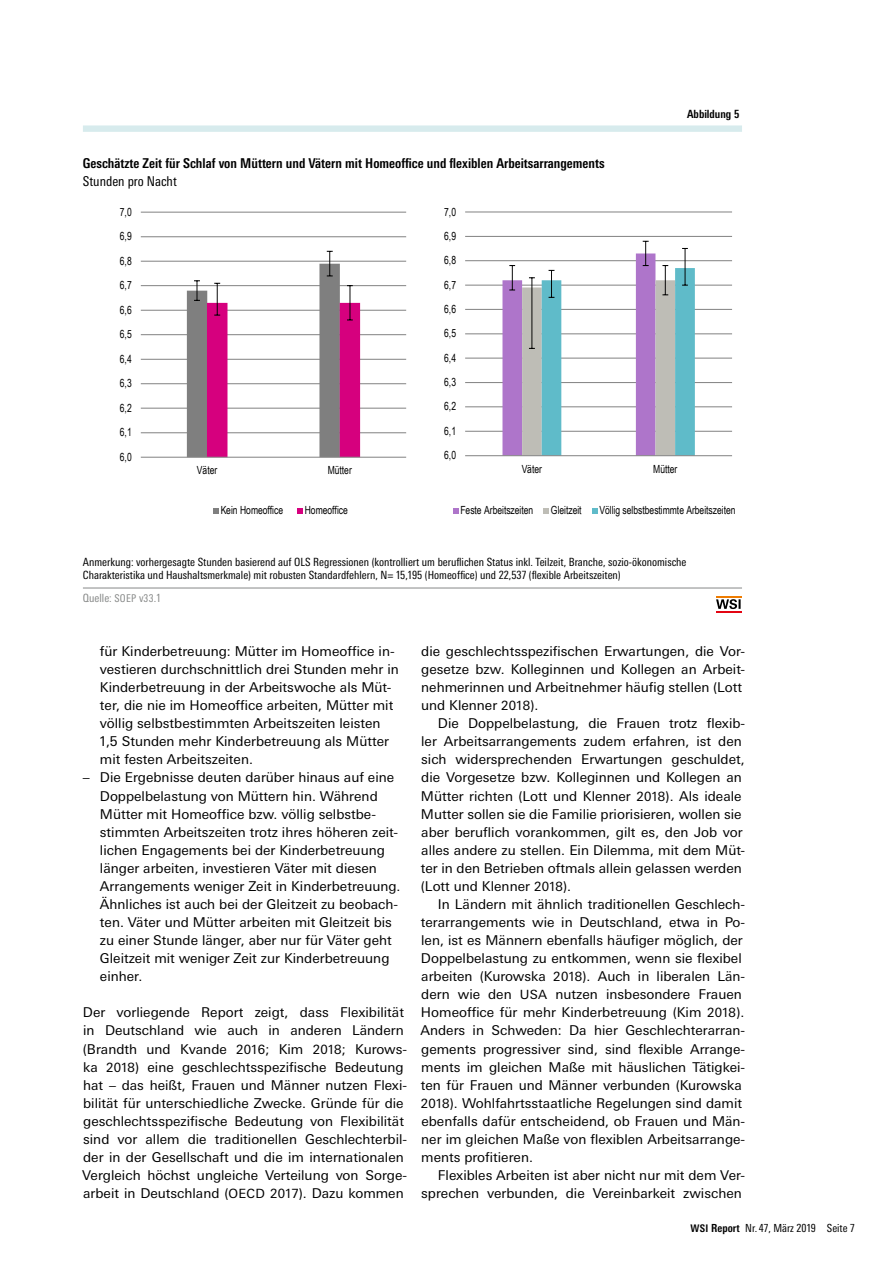
<style>
.page{position:relative;width:893px;height:1263px;background:#fff}
.page>*{position:absolute;margin:0;border:0;box-sizing:border-box;transform-origin:0 0}
.Grundtext{font:13.5px/18px "Univers Next Pro";color:#000}
.Nach_Listung{font:13.5px/18px "Univers Next Pro";color:#000}
.Haupttitel___A{font:700 condensed 13.5px "Univers Next Pro";color:#000}
.Untertitel___AT{font:condensed 13.5px "Univers Next Pro";color:#000}
.t1{font:11.25px "Arial Narrow";letter-spacing:-.005em;color:#000;scale:.93 1}
.Verweis_1___AT{font:condensed 11.25px "Univers Next Pro";color:#000}
.Verweis_folg____AT{font:condensed 11.25px "Univers Next Pro";color:#000}
.Quellangabe_mit_Li{font:condensed 11.25px "Univers Next Pro";color:#878988}
.t2{font:700 condensed 11.25px "Univers Next Pro";color:#000}
.t3{font:condensed 11.1px "Univers Next Pro";color:#000}
.s1{font-size:10.65px}
.s2{font-size:12.75px}
.s3{font-weight:700;font-size:10.5px}
.s4{font-weight:700}
</style>
<div class="page">
<div style="left:83px;top:125px;width:659px;height:7px;background:#d7ebed"></div>
<hr style="left:83px;top:588px;width:659px;height:1px;background:#878988">
<hr style="left:141px;top:432px;width:265px;height:1px;background:#868686">
<hr style="left:141px;top:408px;width:265px;height:1px;background:#868686">
<hr style="left:141px;top:383px;width:265px;height:1px;background:#868686">
<hr style="left:141px;top:359px;width:265px;height:1px;background:#868686">
<hr style="left:141px;top:334px;width:265px;height:1px;background:#868686">
<hr style="left:141px;top:310px;width:265px;height:1px;background:#868686">
<hr style="left:141px;top:285px;width:265px;height:1px;background:#868686">
<hr style="left:141px;top:261px;width:265px;height:1px;background:#868686">
<hr style="left:141px;top:236px;width:265px;height:1px;background:#868686">
<hr style="left:141px;top:212px;width:265px;height:1px;background:#868686">
<svg style="left:187px;top:251px;width:173px;height:206px"></svg>
<hr style="left:141px;top:457px;width:265px;height:1px;background:#868686">
<svg style="left:213px;top:508px;width:5px;height:6px"></svg>
<svg style="left:297px;top:508px;width:6px;height:6px"></svg>
<hr style="left:465px;top:431px;width:267px;height:1px;background:#868686">
<hr style="left:465px;top:406px;width:267px;height:1px;background:#868686">
<hr style="left:465px;top:382px;width:267px;height:1px;background:#868686">
<hr style="left:465px;top:358px;width:267px;height:1px;background:#868686">
<hr style="left:465px;top:333px;width:267px;height:1px;background:#868686">
<hr style="left:465px;top:309px;width:267px;height:1px;background:#868686">
<hr style="left:465px;top:285px;width:267px;height:1px;background:#868686">
<hr style="left:465px;top:260px;width:267px;height:1px;background:#868686">
<hr style="left:465px;top:236px;width:267px;height:1px;background:#868686">
<hr style="left:465px;top:211px;width:267px;height:1px;background:#868686">
<svg style="left:502px;top:241px;width:193px;height:214px"></svg>
<hr style="left:465px;top:455px;width:267px;height:1px;background:#868686">
<svg style="left:453px;top:508px;width:5px;height:6px"></svg>
<svg style="left:544px;top:508px;width:5px;height:6px"></svg>
<svg style="left:592px;top:508px;width:5px;height:6px"></svg>
<svg style="left:716px;top:596px;width:26px;height:17px"></svg>
<svg style="left:716px;top:596px;width:25px;height:16px"></svg>
<p class="Haupttitel___A" style="left:83px;top:155px;width:523px">Geschätzte Zeit für Schlaf von Müttern und Vätern mit Homeoffice und flexiblen Arbeitsarrangements</p>
<p class="Untertitel___AT" style="left:83px;top:173px;width:95px">Stunden pro Nacht</p>
<p class="t1" style="left:120px;top:203px;width:14px">7,0</p>
<p class="t1" style="left:444px;top:203px;width:14px">7,0</p>
<p class="t1" style="left:120px;top:228px;width:14px">6,9</p>
<p class="t1" style="left:444px;top:228px;width:14px">6,9</p>
<p class="t1" style="left:120px;top:252px;width:14px">6,8</p>
<p class="t1" style="left:444px;top:252px;width:14px">6,8</p>
<p class="t1" style="left:120px;top:277px;width:14px">6,7</p>
<p class="t1" style="left:444px;top:276px;width:14px">6,7</p>
<p class="t1" style="left:120px;top:301px;width:14px">6,6</p>
<p class="t1" style="left:444px;top:301px;width:14px">6,6</p>
<p class="t1" style="left:120px;top:326px;width:14px">6,5</p>
<p class="t1" style="left:444px;top:325px;width:14px">6,5</p>
<p class="t1" style="left:120px;top:350px;width:14px">6,4</p>
<p class="t1" style="left:444px;top:349px;width:14px">6,4</p>
<p class="t1" style="left:120px;top:375px;width:14px">6,3</p>
<p class="t1" style="left:444px;top:374px;width:14px">6,3</p>
<p class="t1" style="left:120px;top:399px;width:14px">6,2</p>
<p class="t1" style="left:444px;top:398px;width:14px">6,2</p>
<p class="t1" style="left:120px;top:424px;width:14px">6,1</p>
<p class="t1" style="left:444px;top:423px;width:14px">6,1</p>
<p class="t1" style="left:120px;top:448px;width:14px">6,0</p>
<p class="t1" style="left:444px;top:447px;width:14px">6,0</p>
<p class="t2" style="left:687px;top:108px;width:54px">Abbildung 5</p>
<p class="t1" style="left:197px;top:462px;width:23px">Väter</p>
<p class="t1" style="left:328px;top:462px;width:27px">Mütter</p>
<p class="t1" style="left:221px;top:502px;width:69px">Kein Homeoffice</p>
<p class="t1" style="left:305px;top:502px;width:48px">Homeoffice</p>
<p class="t1" style="left:522px;top:460px;width:23px">Väter</p>
<p class="t1" style="left:653px;top:460px;width:27px">Mütter</p>
<p class="t1" style="left:460px;top:502px;width:80px">Feste Arbeitszeiten</p>
<p class="t1" style="left:551px;top:502px;width:35px">Gleitzeit</p>
<p class="t1" style="left:599px;top:502px;width:148px">Völlig selbstbestimmte Arbeitszeiten</p>
<p class="Verweis_1___AT" style="left:83px;top:555px;width:605px">Anmerkung: vorhergesagte Stunden basierend auf OLS Regressionen (kontrolliert um beruflichen Status inkl. Teilzeit, Branche, sozio-ökonomische</p>
<p class="Verweis_folg____AT" style="left:83px;top:569px;width:539px">Charakteristika und Haushaltsmerkmale) mit robusten Standardfehlern, N= 15,195 (Homeoffice) und 22,537 (flexible Arbeitszeiten)</p>
<p class="Quellangabe_mit_Li" style="left:83px;top:591px;width:79px">Quelle: <span class="s1">SOEP</span> v<span class="s1">33</span>.1</p>
<p class="Grundtext" style="left:100px;top:642px;width:300px">für Kinderbetreuung: Mütter im Homeoffice in&shy;vestieren durchschnittlich drei Stunden mehr in Kinderbetreuung in der Arbeitswoche als Müt&shy;ter, die nie im Homeoffice arbeiten, Mütter mit völlig selbstbestimmten Arbeitszeiten leisten 1,5 Stunden mehr Kinderbetreuung als Mütter mit festen Arbeitszeiten.</p>
<p class="Grundtext" style="left:100px;top:769px;width:302px;text-indent:-17px">– Die Ergebnisse deuten darüber hinaus auf eine Doppelbelastung von Müttern hin. Während Mütter mit Homeoffice bzw. völlig selbstbe&shy;stimmten Arbeitszeiten trotz ihres höheren zeit&shy;lichen Engagements bei der Kinderbetreuung länger arbeiten, investieren Väter mit diesen Arrangements weniger Zeit in Kinderbetreuung.<br>Ähnliches ist auch bei der Gleitzeit zu beobach&shy;ten. Väter und Mütter arbeiten mit Gleitzeit bis zu einer Stunde länger, aber nur für Väter geht Gleitzeit mit weniger Zeit zur Kinderbetreuung einher.</p>
<p class="Nach_Listung" style="left:82px;top:1004px;width:326px">Der vorliegende Report zeigt, dass Flexibilität in Deutschland wie auch in anderen Ländern (Brandth und Kvande <span class="s2">2016</span>; Kim <span class="s2">2018</span>; Kurows&shy;ka <span class="s2">2018</span>) eine geschlechtsspezifische Bedeutung hat – das heißt, Frauen und Männer nutzen Flexi&shy;bilität für unterschiedliche Zwecke. Gründe für die geschlechtsspezifische Bedeutung von Flexibilität sind vor allem die traditionellen Geschlechterbil&shy;der in der Gesellschaft und die im internationalen Vergleich höchst ungleiche Verteilung von Sorge&shy;arbeit in Deutschland (<span class="s2">OECD 2017</span>). Dazu kommen</p>
<p class="Nach_Listung" style="left:421px;top:642px;width:326px">die geschlechtsspezifischen Erwartungen, die Vor&shy;gesetze bzw. Kolleginnen und Kollegen an Arbeit&shy;nehmerinnen und Arbeitnehmer häufig stellen (Lott und Klenner <span class="s2">2018</span>).</p>
<p class="Grundtext" style="left:421px;top:714px;width:326px;text-indent:17px">Die Doppelbelastung, die Frauen trotz flexib&shy;ler Arbeitsarrangements zudem erfahren, ist den sich widersprechenden Erwartungen geschuldet, die Vorgesetze bzw. Kolleginnen und Kollegen an Mütter richten (Lott und Klenner <span class="s2">2018</span>). Als ideale Mutter sollen sie die Familie priorisieren, wollen sie aber beruflich vorankommen, gilt es, den Job vor alles andere zu stellen. Ein Dilemma, mit dem Müt&shy;ter in den Betrieben oftmals allein gelassen werden (Lott und Klenner <span class="s2">2018</span>).</p>
<p class="Grundtext" style="left:420px;top:895px;width:326px;text-indent:17px">In Ländern mit ähnlich traditionellen Geschlech&shy;terarrangements wie in Deutschland, etwa in Po&shy;len, ist es Männern ebenfalls häufiger möglich, der Doppelbelastung zu entkommen, wenn sie flexibel arbeiten (Kurowska <span class="s2">2018</span>). Auch in liberalen Län&shy;dern wie den <span class="s2">USA</span> nutzen insbesondere Frauen Homeoffice für mehr Kinderbetreuung (Kim <span class="s2">2018</span>).<br>Anders in Schweden: Da hier Geschlechterarran&shy;gements progressiver sind, sind flexible Arrange&shy;ments im gleichen Maße mit häuslichen Tätigkei&shy;ten für Frauen und Männer verbunden (Kurowska <span class="s2">2018</span>). Wohlfahrtsstaatliche Regelungen sind damit ebenfalls dafür entscheidend, ob Frauen und Män&shy;ner im gleichen Maße von flexiblen Arbeitsarrange&shy;ments profitieren.</p>
<p class="Grundtext" style="left:421px;top:1166px;width:325px;text-align:right">Flexibles Arbeiten ist aber nicht nur mit dem Ver&shy;sprechen verbunden, die Vereinbarkeit zwischen</p>
<p class="t3" style="left:691px;top:1221px;width:166px"><span class="s3">WSI</span> <span class="s4">Report</span> Nr. 47, März 2019 Seite 7</p>
</div>
